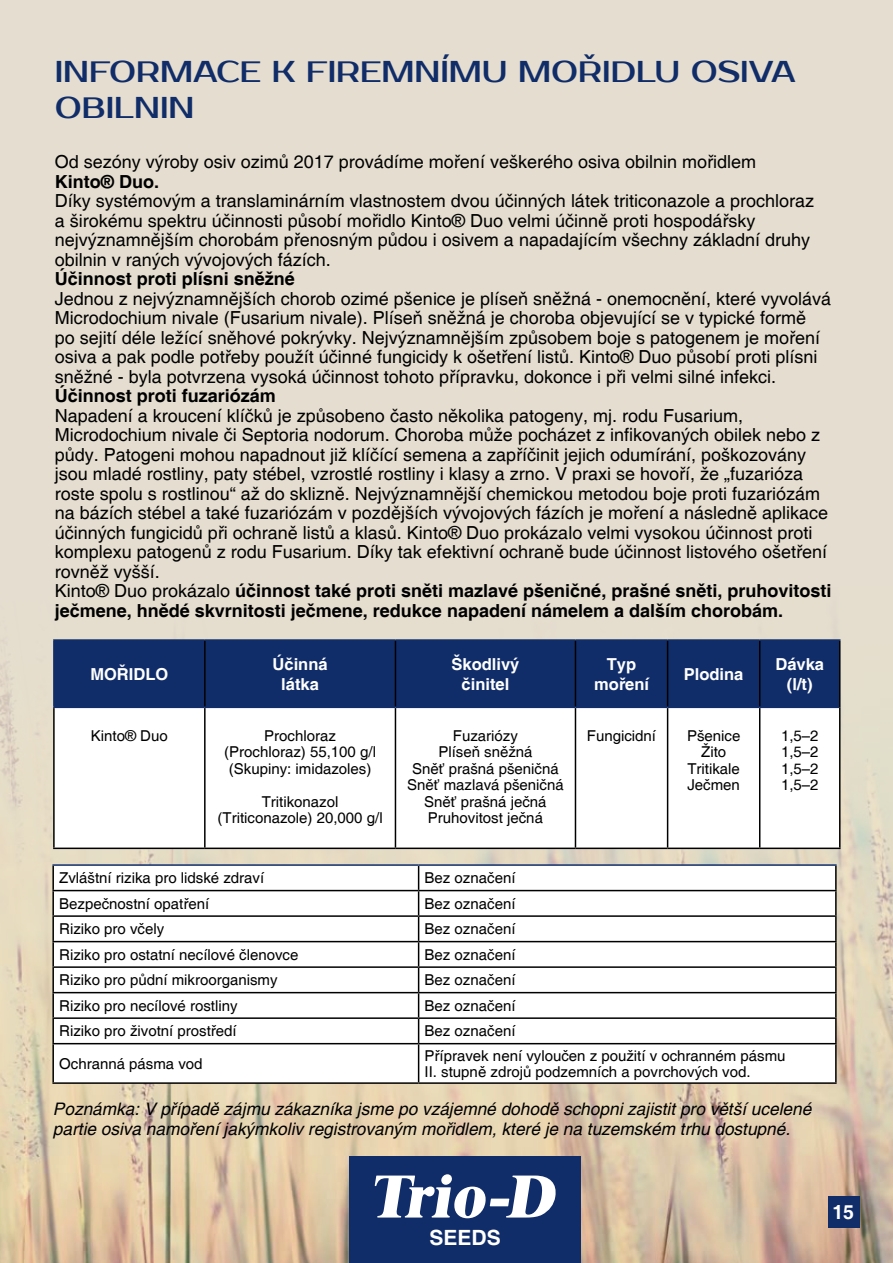
<style>
.page{position:relative;width:893px;height:1263px;background:#e5ded0}
.page>*{position:absolute;margin:0;border:0;box-sizing:border-box;transform-origin:0 0}
.t1{font:30px/36px "Prosto One";color:#102d69}
.t2{font:700 21px "Helvetica";color:#fff}
.t3{font:700 19.5px "Helvetica";color:#fff}
.t4{font:18px/19.5px "Helvetica";color:#000}
.t5{font:700 18px "Helvetica";color:#000}
.t6{font:italic 17.25px/19.5px "Helvetica";color:#000}
.t7{font:700 16.5px/19.8px "Helvetica";color:#fff;text-align:center}
.t8{font:15px/16.5px "Helvetica";color:#000;text-align:center}
.s1{font-weight:700}
</style>
<div class="page">
<img style="left:0;top:639px;width:893px;height:624px">
<div style="left:349px;top:1157px;width:231px;height:106px;background:#102d69"></div>
<svg style="left:375px;top:1174px;width:181px;height:44px"></svg>
<div style="left:828px;top:1196px;width:31px;height:31px;background:#102d69"></div>
<div style="left:55px;top:641px;width:784px;height:65px;background:#102d69"></div>
<div style="left:55px;top:708px;width:784px;height:139px;background:#fff"></div>
<hr style="left:204px;top:641px;width:2px;height:65px;background:#000">
<hr style="left:395px;top:641px;width:1px;height:65px;background:#000">
<hr style="left:575px;top:641px;width:1px;height:65px;background:#000">
<hr style="left:667px;top:641px;width:1px;height:65px;background:#000">
<hr style="left:759px;top:641px;width:1px;height:65px;background:#000">
<hr style="left:839px;top:641px;width:1px;height:66px;background:#000">
<hr style="left:53px;top:708px;width:2px;height:139px;background:#000">
<hr style="left:204px;top:708px;width:2px;height:139px;background:#000">
<hr style="left:395px;top:708px;width:1px;height:139px;background:#000">
<hr style="left:575px;top:708px;width:1px;height:139px;background:#000">
<hr style="left:667px;top:708px;width:1px;height:139px;background:#000">
<hr style="left:759px;top:708px;width:1px;height:139px;background:#000">
<hr style="left:839px;top:707px;width:1px;height:140px;background:#000">
<hr style="left:53px;top:847px;width:152px;height:2px;background:#000">
<hr style="left:205px;top:847px;width:190px;height:2px;background:#000">
<hr style="left:395px;top:847px;width:180px;height:2px;background:#000">
<hr style="left:575px;top:847px;width:93px;height:2px;background:#000">
<hr style="left:668px;top:847px;width:92px;height:2px;background:#000">
<hr style="left:760px;top:847px;width:80px;height:2px;background:#000">
<hr style="left:53px;top:639px;width:152px;height:2px;background:#102d69">
<hr style="left:53px;top:641px;width:2px;height:65px;background:#102d69">
<hr style="left:205px;top:639px;width:190px;height:2px;background:#102d69">
<hr style="left:395px;top:639px;width:180px;height:2px;background:#102d69">
<hr style="left:575px;top:639px;width:93px;height:2px;background:#102d69">
<hr style="left:668px;top:639px;width:92px;height:2px;background:#102d69">
<hr style="left:760px;top:639px;width:80px;height:2px;background:#102d69">
<hr style="left:53px;top:706px;width:152px;height:2px;background:#102d69">
<hr style="left:205px;top:706px;width:190px;height:2px;background:#102d69">
<hr style="left:395px;top:706px;width:180px;height:2px;background:#102d69">
<hr style="left:575px;top:706px;width:93px;height:2px;background:#102d69">
<hr style="left:668px;top:706px;width:92px;height:2px;background:#102d69">
<hr style="left:760px;top:706px;width:79px;height:2px;background:#102d69">
<div style="left:54px;top:866px;width:781px;height:216px;background:#fff"></div>
<hr style="left:52px;top:866px;width:2px;height:24px;background:#000">
<hr style="left:835px;top:866px;width:2px;height:24px;background:#000">
<hr style="left:52px;top:890px;width:367px;height:1px;background:#000">
<hr style="left:52px;top:891px;width:2px;height:24px;background:#000">
<hr style="left:419px;top:890px;width:418px;height:1px;background:#000">
<hr style="left:835px;top:891px;width:2px;height:24px;background:#000">
<hr style="left:52px;top:915px;width:367px;height:2px;background:#000">
<hr style="left:52px;top:917px;width:2px;height:24px;background:#000">
<hr style="left:419px;top:915px;width:418px;height:2px;background:#000">
<hr style="left:835px;top:917px;width:2px;height:24px;background:#000">
<hr style="left:52px;top:941px;width:367px;height:1px;background:#000">
<hr style="left:52px;top:942px;width:2px;height:24px;background:#000">
<hr style="left:419px;top:941px;width:418px;height:1px;background:#000">
<hr style="left:835px;top:942px;width:2px;height:24px;background:#000">
<hr style="left:52px;top:966px;width:367px;height:2px;background:#000">
<hr style="left:52px;top:968px;width:2px;height:24px;background:#000">
<hr style="left:419px;top:966px;width:418px;height:2px;background:#000">
<hr style="left:835px;top:968px;width:2px;height:24px;background:#000">
<hr style="left:52px;top:992px;width:367px;height:1px;background:#000">
<hr style="left:52px;top:993px;width:2px;height:24px;background:#000">
<hr style="left:419px;top:992px;width:418px;height:1px;background:#000">
<hr style="left:835px;top:993px;width:2px;height:24px;background:#000">
<hr style="left:52px;top:1017px;width:367px;height:2px;background:#000">
<hr style="left:52px;top:1019px;width:2px;height:24px;background:#000">
<hr style="left:419px;top:1017px;width:418px;height:2px;background:#000">
<svg style="left:418px;top:866px;width:1px;height:177px"></svg>
<hr style="left:835px;top:1019px;width:2px;height:24px;background:#000">
<hr style="left:52px;top:1043px;width:367px;height:1px;background:#000">
<hr style="left:52px;top:1044px;width:2px;height:38px;background:#000">
<hr style="left:419px;top:1043px;width:418px;height:1px;background:#000">
<hr style="left:418px;top:1044px;width:1px;height:38px;background:#000">
<hr style="left:835px;top:1044px;width:2px;height:38px;background:#000">
<hr style="left:52px;top:1082px;width:367px;height:2px;background:#000">
<hr style="left:419px;top:1082px;width:418px;height:2px;background:#000">
<hr style="left:52px;top:864px;width:367px;height:2px;background:#102d69">
<hr style="left:419px;top:864px;width:418px;height:2px;background:#102d69">
<h1 class="t1" style="left:55px;top:55px;width:743px">INFORMACE K FIREMNÍMU MOŘIDLU OSIVA<br>OBILNIN</h1>
<p class="t4" style="left:55px;top:153px;width:703px">Od sezóny výroby osiv ozimů 2017 provádíme moření veškerého osiva obilnin mořidlem</p>
<p class="t5" style="left:55px;top:170px;width:106px">Kinto® Duo.</p>
<p class="t4" style="left:55px;top:192px;width:761px">Díky systémovým a translaminárním vlastnostem dvou účinných látek triticonazole a prochloraz a širokému spektru účinnosti působí mořidlo Kinto® Duo velmi účinně proti hospodářsky nejvýznamnějším chorobám přenosným půdou i osivem a napadajícím všechny základní druhy obilnin v raných vývojových fázích.</p>
<p class="t5" style="left:55px;top:268px;width:242px">Účinnost proti plísni sněžné</p>
<p class="t4" style="left:55px;top:289px;width:778px">Jednou z nejvýznamnějších chorob ozimé pšenice je plíseň sněžná - onemocnění, které vyvolává Microdochium nivale (Fusarium nivale). Plíseň sněžná je choroba objevující se v typické formě<br>po sejití déle ležící sněhové pokrývky. Nejvýznamnějším způsobem boje s patogenem je moření osiva a pak podle potřeby použít účinné fungicidy k ošetření listů. Kinto® Duo působí proti plísni sněžné - byla potvrzena vysoká účinnost tohoto přípravku, dokonce i při velmi silné infekci.</p>
<p class="t5" style="left:55px;top:385px;width:223px">Účinnost proti fuzariózám</p>
<p class="t4" style="left:55px;top:406px;width:778px">Napadení a kroucení klíčků je způsobeno často několika patogeny, mj. rodu Fusarium, Microdochium nivale či Septoria nodorum. Choroba může pocházet z infikovaných obilek nebo z půdy. Patogeni mohou napadnout již klíčící semena a zapříčinit jejich odumírání, poškozovány jsou mladé rostliny, paty stébel, vzrostlé rostliny i klasy a zrno. V praxi se hovoří, že „fuzarióza roste spolu s rostlinou“ až do sklizně. Nejvýznamnější chemickou metodou boje proti fuzariózám na bázích stébel a také fuzariózám v pozdějších vývojových fázích je moření a následně aplikace účinných fungicidů při ochraně listů a klasů. Kinto® Duo prokázalo velmi vysokou účinnost proti komplexu patogenů z rodu Fusarium. Díky tak efektivní ochraně bude účinnost listového ošetření rovněž vyšší.<br>Kinto® Duo prokázalo <span class="s1">účinnost také proti sněti mazlavé pšeničné, prašné sněti, pruhovitosti ječmene, hnědé skvrnitosti ječmene, redukce napadení námelem a dalším chorobám.</span></p>
<p class="t7" style="left:90px;top:665px;width:79px">MOŘIDLO</p>
<p class="t7" style="left:273px;top:655px;width:57px">Účinná látka</p>
<p class="t7" style="left:451px;top:655px;width:69px">Škodlivý činitel</p>
<p class="t7" style="left:594px;top:655px;width:57px">Typ moření</p>
<p class="t7" style="left:684px;top:665px;width:61px">Plodina</p>
<p class="t7" style="left:775px;top:655px;width:50px">Dávka (l/t)</p>
<p class="t8" style="left:91px;top:728px;width:78px">Kinto® Duo</p>
<p class="t8" style="left:224px;top:728px;width:153px">Prochloraz (Prochloraz) 55,100 g/l (Skupiny: imidazoles)</p>
<p class="t8" style="left:218px;top:794px;width:167px">Tritikonazol (Triticonazole) 20,000 g/l</p>
<p class="t8" style="left:407px;top:728px;width:158px">Fuzariózy<br>Plíseň sněžná<br>Sněť prašná pšeničná<br>Sněť mazlavá pšeničná<br>Sněť prašná ječná<br>Pruhovitost ječná</p>
<p class="t8" style="left:587px;top:728px;width:71px">Fungicidní</p>
<p class="t8" style="left:687px;top:728px;width:55px">Pšenice<br>Žito<br>Tritikale<br>Ječmen</p>
<p class="t8" style="left:781px;top:728px;width:39px;text-align:justify">1,5–2<br>1,5–2<br>1,5–2<br>1,5–2</p>
<p class="t8" style="left:59px;top:870px;width:207px">Zvláštní rizika pro lidské zdraví</p>
<p class="t8" style="left:425px;top:870px;width:92px">Bez označení</p>
<p class="t8" style="left:59px;top:896px;width:152px">Bezpečnostní opatření</p>
<p class="t8" style="left:425px;top:896px;width:92px">Bez označení</p>
<p class="t8" style="left:59px;top:921px;width:107px">Riziko pro včely</p>
<p class="t8" style="left:425px;top:921px;width:92px">Bez označení</p>
<p class="t8" style="left:59px;top:947px;width:241px">Riziko pro ostatní necílové členovce</p>
<p class="t8" style="left:425px;top:947px;width:92px">Bez označení</p>
<p class="t8" style="left:59px;top:972px;width:220px">Riziko pro půdní mikroorganismy</p>
<p class="t8" style="left:425px;top:972px;width:92px">Bez označení</p>
<p class="t8" style="left:59px;top:998px;width:180px">Riziko pro necílové rostliny</p>
<p class="t8" style="left:425px;top:998px;width:92px">Bez označení</p>
<p class="t8" style="left:59px;top:1023px;width:179px">Riziko pro životní prostředí</p>
<p class="t8" style="left:425px;top:1023px;width:92px">Bez označení</p>
<p class="t8" style="left:59px;top:1056px;width:145px">Ochranná pásma vod</p>
<p class="t8" style="left:425px;top:1048px;width:362px;text-align:left">Přípravek není vyloučen z použití v ochranném pásmu<br>II. stupně zdrojů podzemních a povrchových vod.</p>
<p class="t6" style="left:53px;top:1100px;width:760px">Poznámka: V případě zájmu zákazníka jsme po vzájemné dohodě schopni zajistit pro větší ucelené partie osiva namoření jakýmkoliv registrovaným mořidlem, které je na tuzemském trhu dostupné.</p>
<p class="t2" style="left:430px;top:1225px;width:73px">SEEDS</p>
<p class="t3" style="left:832px;top:1200px;width:23px">15</p>
</div>
